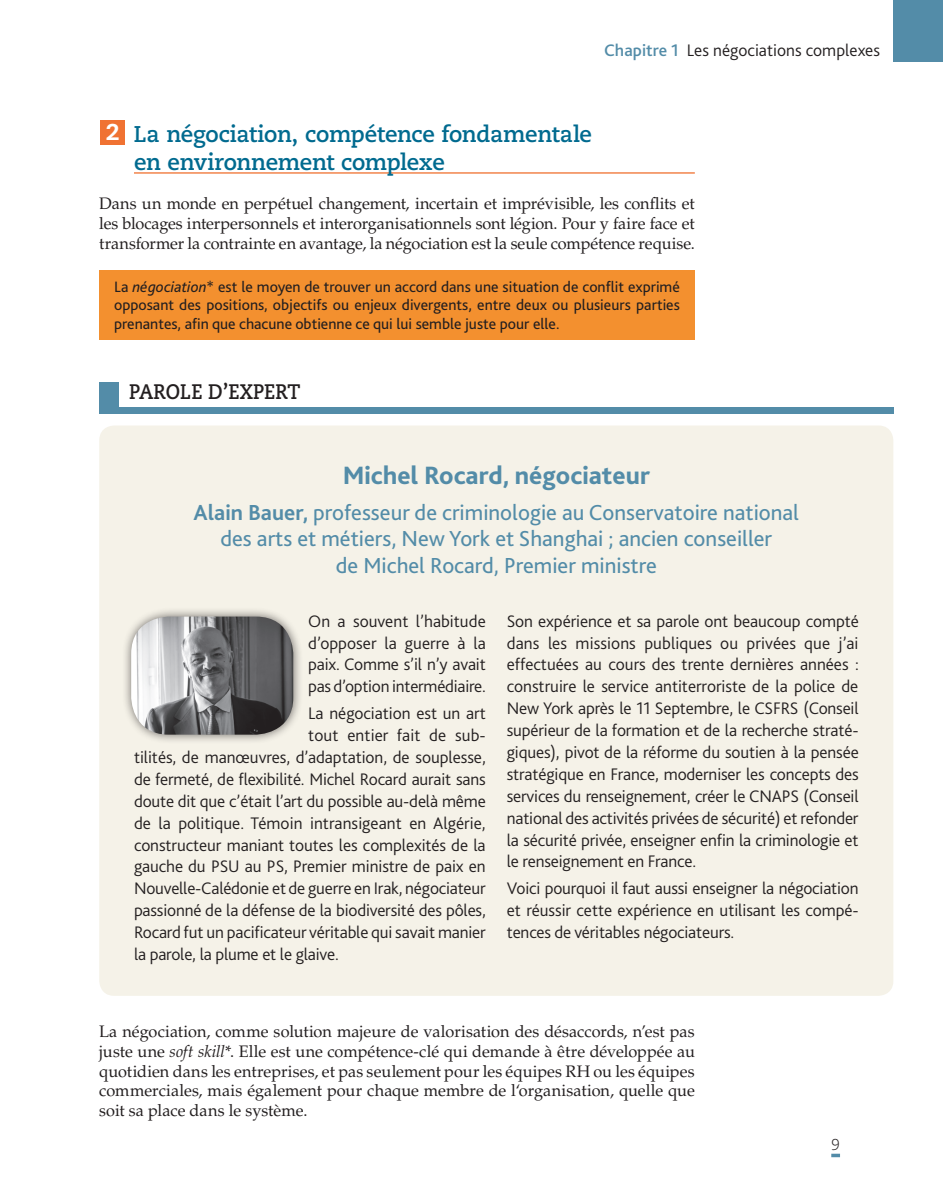
<style>
.page{position:relative;width:943px;height:1191px;background:#fff}
.page>*{position:absolute;margin:0;border:0;box-sizing:border-box;transform-origin:0 0}
.parole_d_expert_titr{font:800 26.25px "Bliss 2";color:#538ca8}
.parole_d_expert_nom{font:22.75px/26.2px "Bliss 2";color:#538ca8;text-align:center}
.t1{font:700 22.75px/28px "Caecilia LT Std";letter-spacing:-.015em;color:#006a8f}
.t2{font:800 22.75px "Caecilia LT Std";color:#fff}
.parole_d_expert_chap{font:700 21px "Caecilia LT Std";color:#231f20;scale:.9 1}
.parole_d_expert_text{font:300 17.5px/21.9px "Bliss 2";letter-spacing:-.01em;color:#231f20;text-align:justify}
.Para_courant{font:16.62px/19.6px "Palatino LT Std";letter-spacing:-.005em;color:#231f20;text-align:justify}
.Definition{font:15.75px/18.9px "Bliss 2";color:#231f20;text-align:justify}
.t3{font:300 15.75px "Caecilia LT Std";color:#231f20}
.s1{font-weight:500;color:#538ca8}
.s2{font-style:italic}
.s3{font-weight:700}
</style>
<div class="page">
<svg style="left:831px;top:1153px;width:9px;height:4px"></svg>
<div style="left:893px;top:0;width:50px;height:62px;background:#538ca8"></div>
<hr style="left:134px;top:172px;width:560px;height:2px;background:#f07232">
<div style="left:99px;top:270px;width:595px;height:70px;background:#f3902f"></div>
<div style="left:100px;top:120px;width:25px;height:24px;background:#f07232"></div>
<div style="left:99px;top:425px;width:794px;height:570px;background:#f5f2e8;border-radius:15px"></div>
<div style="left:99px;top:382px;width:20px;height:31px;background:#538ca8"></div>
<div style="left:99px;top:407px;width:794px;height:6px;background:#538ca8"></div>
<div style="left:121px;top:606px;width:182px;height:138px;background:#231f20;opacity:.6"></div>
<img style="left:131px;top:616px;width:162px;height:118px">
<p class="parole_d_expert_text" style="left:604px;top:39px;width:277px"><span class="s1">Chapitre 1</span> Les négociations complexes</p>
<p class="t1" style="left:134px;top:120px;width:460px">La négociation, compétence fondamentale en environnement complexe</p>
<p class="Para_courant" style="left:99px;top:194px;width:597px">Dans un monde en perpétuel changement, incertain et imprévisible, les conflits et les blocages interpersonnels et interorganisationnels sont légion. Pour y faire face et transformer la contrainte en avantage, la négociation est la seule compétence requise.</p>
<p class="Definition" style="left:114px;top:276px;width:567px">La <span class="s2">négociation</span>* est le moyen de trouver un accord dans une situation de conflit exprimé opposant des positions, objectifs ou enjeux divergents, entre deux ou plusieurs parties prenantes, afin que chacune obtienne ce qui lui semble juste pour elle.</p>
<p class="t2" style="left:106px;top:118px;width:15px">2</p>
<p class="parole_d_expert_chap" style="left:129px;top:379px;width:192px">PAROLE D’EXPERT</p>
<p class="parole_d_expert_titr" style="left:343px;top:459px;width:309px">Michel Rocard, négociateur</p>
<p class="parole_d_expert_nom" style="left:193px;top:499px;width:607px"><span class="s3">Alain Bauer,</span> professeur de criminologie au Conservatoire national des arts et métiers, New York et Shanghai ; ancien conseiller<br>de Michel Rocard, Premier ministre</p>
<p class="parole_d_expert_text" style="left:308px;top:609px;width:179px">On a souvent l’habitude d’opposer la guerre à la paix. Comme s’il n’y avait pas d’option intermédiaire.</p>
<p class="parole_d_expert_text" style="left:308px;top:702px;width:179px">La négociation est un art</p>
<p class="parole_d_expert_text" style="left:308px;top:724px;width:179px">tout entier fait de sub-</p>
<p class="parole_d_expert_text" style="left:134px;top:746px;width:353px">tilités, de manœuvres, d’adaptation, de souplesse,</p>
<p class="parole_d_expert_text" style="left:134px;top:767px;width:353px">de fermeté, de flexibilité. Michel Rocard aurait sans</p>
<p class="parole_d_expert_text" style="left:134px;top:789px;width:353px">doute dit que c’était l’art du possible au-delà même</p>
<p class="parole_d_expert_text" style="left:134px;top:811px;width:353px">de la politique. Témoin intransigeant en Algérie,</p>
<p class="parole_d_expert_text" style="left:134px;top:833px;width:353px">constructeur maniant toutes les complexités de la</p>
<p class="parole_d_expert_text" style="left:134px;top:855px;width:353px">gauche du PSU au PS, Premier ministre de paix en</p>
<p class="parole_d_expert_text" style="left:134px;top:877px;width:353px">Nouvelle-Calédonie et de guerre en Irak, négociateur</p>
<p class="parole_d_expert_text" style="left:134px;top:899px;width:353px">passionné de la défense de la biodiversité des pôles,</p>
<p class="parole_d_expert_text" style="left:134px;top:921px;width:353px">Rocard fut un pacificateur véritable qui savait manier</p>
<p class="parole_d_expert_text" style="left:134px;top:942px;width:206px">la parole, la plume et le glaive.</p>
<p class="parole_d_expert_text" style="left:507px;top:609px;width:353px">Son expérience et sa parole ont beaucoup compté dans les missions publiques ou privées que j’ai effectuées au cours des trente dernières années : construire le service antiterroriste de la police de New York après le 11 Septembre, le CSFRS (Conseil supérieur de la formation et de la recherche straté&shy;giques), pivot de la réforme du soutien à la pensée stratégique en France, moderniser les concepts des services du renseignement, créer le CNAPS (Conseil national des activités privées de sécurité) et refonder la sécurité privée, enseigner enfin la criminologie et le renseignement en France.</p>
<p class="parole_d_expert_text" style="left:507px;top:877px;width:353px">Voici pourquoi il faut aussi enseigner la négociation et réussir cette expérience en utilisant les compé&shy;tences de véritables négociateurs.</p>
<p class="Para_courant" style="left:99px;top:1022px;width:597px">La négociation, comme solution majeure de valorisation des désaccords, n’est pas juste une <span class="s2">soft skill</span>*. Elle est une compétence-clé qui demande à être développée au quotidien dans les entreprises, et pas seulement pour les équipes RH ou les équipes commerciales, mais également pour chaque membre de l‘organisation, quelle que soit sa place dans le système.</p>
<p class="t3" style="left:831px;top:1135px;width:10px">9</p>
</div>
